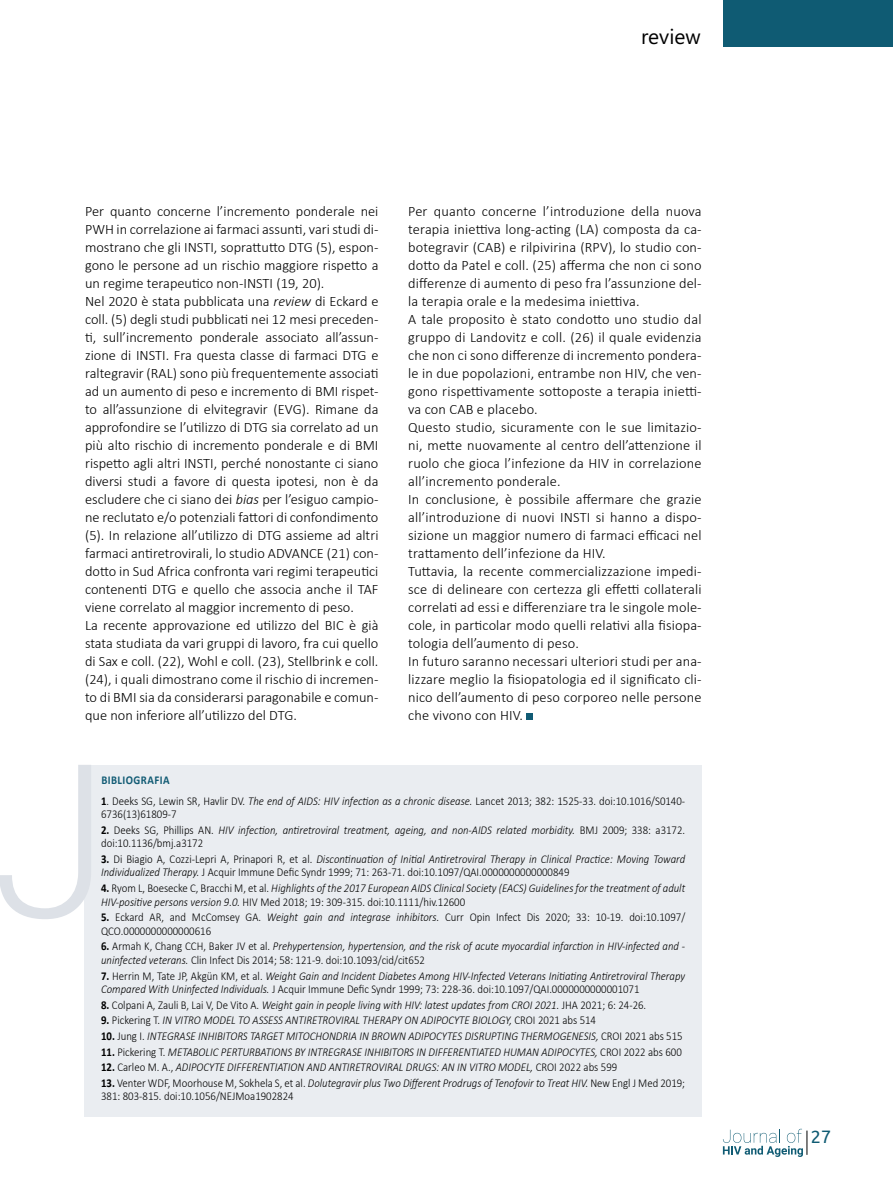
<style>
.page{position:relative;width:893px;height:1191px;background:#fff}
.page>*{position:absolute;margin:0;border:0;box-sizing:border-box;transform-origin:0 0}
.t1{font:21px "Segoe WP";color:#000}
.t2{font:18px "Ubuntu";color:#0f5b73}
.t3{font:300 14.4px/18px "Calibri";color:#000}
.t4{font:italic 300 12px/13.5px "Calibri";color:#000;scale:.9 1}
.t5{font:300 12px/13.5px "Calibri";color:#000;scale:.9 1}
.t6{font:700 12px "Calibri";letter-spacing:.04em;color:#115b74;scale:.9 1}
.s1{font-style:italic}
.s2{font-weight:700}
.s3{font-weight:700;font-style:normal}
.s4{font-style:normal}
</style>
<div class="page">
<div style="left:723px;top:0;width:170px;height:47px;background:#0f5b73"></div>
<svg style="left:723px;top:1128px;width:85px;height:29px"></svg>
<div style="left:526px;top:713px;width:7px;height:7px;background:#115b74"></div>
<div style="left:85px;top:765px;width:617px;height:351px;background:#eaedf1"></div>
<svg style="left:0;top:765px;width:91px;height:154px"></svg>
<h1 class="t1" style="left:641px;top:22px;width:61px">review</h1>
<p class="t3" style="left:85px;top:202px;width:295px">Per quanto concerne l’incremento ponderale nei PWH in correlazione ai farmaci assunti, vari studi di&shy;mostrano che gli INSTI, soprattutto DTG (5), espon&shy;gono le persone ad un rischio maggiore rispetto a un regime terapeutico non-INSTI (19, 20).<br>Nel 2020 è stata pubblicata una <span class="s1">review</span> di Eckard e coll. (5) degli studi pubblicati nei 12 mesi preceden&shy;ti, sull’incremento ponderale associato all’assun&shy;zione di INSTI. Fra questa classe di farmaci DTG e raltegravir (RAL) sono più frequentemente associati ad un aumento di peso e incremento di BMI rispet&shy;to all’assunzione di elvitegravir (EVG). Rimane da approfondire se l’utilizzo di DTG sia correlato ad un più alto rischio di incremento ponderale e di BMI rispetto agli altri INSTI, perché nonostante ci siano diversi studi a favore di questa ipotesi, non è da escludere che ci siano dei <span class="s1">bias</span> per l’esiguo campio&shy;ne reclutato e/o potenziali fattori di confondimento (5). In relazione all’utilizzo di DTG assieme ad altri farmaci antiretrovirali, lo studio ADVANCE (21) con&shy;dotto in Sud Africa confronta vari regimi terapeutici contenenti DTG e quello che associa anche il TAF viene correlato al maggior incremento di peso.<br>La recente approvazione ed utilizzo del BIC è già stata studiata da vari gruppi di lavoro, fra cui quello di Sax e coll. (22), Wohl e coll. (23), Stellbrink e coll. (24), i quali dimostrano come il rischio di incremen&shy;to di BMI sia da considerarsi paragonabile e comun&shy;que non inferiore all’utilizzo del DTG.</p>
<p class="t3" style="left:408px;top:202px;width:295px">Per quanto concerne l’introduzione della nuova terapia iniettiva long-acting (LA) composta da ca&shy;botegravir (CAB) e rilpivirina (RPV), lo studio con&shy;dotto da Patel e coll. (25) afferma che non ci sono differenze di aumento di peso fra l’assunzione del&shy;la terapia orale e la medesima iniettiva.<br>A tale proposito è stato condotto uno studio dal gruppo di Landovitz e coll. (26) il quale evidenzia che non ci sono differenze di incremento pondera&shy;le in due popolazioni, entrambe non HIV, che ven&shy;gono rispettivamente sottoposte a terapia inietti&shy;va con CAB e placebo.<br>Questo studio, sicuramente con le sue limitazio&shy;ni, mette nuovamente al centro dell’attenzione il ruolo che gioca l’infezione da HIV in correlazione all’incremento ponderale.<br>In conclusione, è possibile affermare che grazie all’introduzione di nuovi INSTI si hanno a dispo&shy;sizione un maggior numero di farmaci efficaci nel trattamento dell’infezione da HIV.<br>Tuttavia, la recente commercializzazione impedi&shy;sce di delineare con certezza gli effetti collaterali correlati ad essi e differenziare tra le singole mole&shy;cole, in particolar modo quelli relativi alla fisiopa&shy;tologia dell’aumento di peso.<br>In futuro saranno necessari ulteriori studi per ana&shy;lizzare meglio la fisiopatologia ed il significato cli&shy;nico dell’aumento di peso corporeo nelle persone che vivono con HIV.</p>
<p class="t6" style="left:101px;top:771px;width:77px">BIBLIOGRAFIA</p>
<p class="t5" style="left:101px;top:794px;width:650px"><span class="s2">1</span>. Deeks SG, Lewin SR, Havlir DV. <span class="s1">The end of AIDS: HIV infection as a chronic disease.</span> Lancet 2013; 382: 1525-33. doi:10.1016/S0140-<br>6736(13)61809-7</p>
<p class="t4" style="left:101px;top:823px;width:650px"><span class="s3">2.</span> <span class="s4">Deeks SG, Phillips AN.</span> HIV infection, antiretroviral treatment, ageing, and non-AIDS related morbidity. <span class="s4">BMJ 2009; 338: a3172. doi:10.1136/bmj.a3172</span></p>
<p class="t5" style="left:101px;top:852px;width:651px"><span class="s2">3.</span> Di Biagio A, Cozzi-Lepri A, Prinapori R, et al. <span class="s1">Discontinuation of Initial Antiretroviral Therapy in Clinical Practice: Moving Toward<br>Individualized Therapy.</span> J Acquir Immune Defic Syndr 1999; 71: 263-71. doi:10.1097/QAI.0000000000000849</p>
<p class="t4" style="left:101px;top:881px;width:650px"><span class="s3">4.</span> <span class="s4">Ryom L, Boesecke C, Bracchi M, et al.</span> Highlights of the 2017 European AIDS Clinical Society (EACS) Guidelines for the treatment of adult<br>HIV-positive persons version 9.0. <span class="s4">HIV Med 2018; 19: 309-315. doi:10.1111/hiv.12600</span></p>
<p class="t5" style="left:101px;top:910px;width:650px"><span class="s2">5.</span> Eckard AR, and McComsey GA. <span class="s1">Weight gain and integrase inhibitors.</span> Curr Opin Infect Dis 2020; 33: 10-19. doi:10.1097/<br>QCO.0000000000000616</p>
<p class="t4" style="left:101px;top:939px;width:650px"><span class="s3">6.</span> <span class="s4">Armah K, Chang CCH, Baker JV et al.</span> Prehypertension, hypertension, and the risk of acute myocardial infarction in HIV-infected and - uninfected veterans. <span class="s4">Clin Infect Dis 2014; 58: 121-9. doi:10.1093/cid/cit652</span></p>
<p class="t4" style="left:101px;top:968px;width:650px"><span class="s3">7.</span> <span class="s4">Herrin M, Tate JP, Akgün KM, et al.</span> Weight Gain and Incident Diabetes Among HIV-Infected Veterans Initiating Antiretroviral Therapy<br>Compared With Uninfected Individuals. <span class="s4">J Acquir Immune Defic Syndr 1999; 73: 228-36. doi:10.1097/QAI.0000000000001071</span></p>
<p class="t4" style="left:101px;top:997px;width:607px"><span class="s3">8.</span> <span class="s4">Colpani A, Zauli B, Lai V, De Vito A.</span> Weight gain in people living with HIV: latest updates from CROI 2021. <span class="s4">JHA 2021; 6: 24-26.</span></p>
<p class="t4" style="left:101px;top:1013px;width:551px"><span class="s3">9.</span> <span class="s4">Pickering T.</span> IN VITRO MODEL TO ASSESS ANTIRETROVIRAL THERAPY ON ADIPOCYTE BIOLOGY, <span class="s4">CROI 2021 abs 514</span></p>
<p class="t4" style="left:101px;top:1029px;width:648px"><span class="s3">10.</span> <span class="s4">Jung I.</span> INTEGRASE INHIBITORS TARGET MITOCHONDRIA IN BROWN ADIPOCYTES DISRUPTING THERMOGENESIS, <span class="s4">CROI 2021 abs 515</span></p>
<p class="t4" style="left:101px;top:1044px;width:647px"><span class="s3">11.</span> <span class="s4">Pickering T.</span> METABOLIC PERTURBATIONS BY INTREGRASE INHIBITORS IN DIFFERENTIATED HUMAN ADIPOCYTES, <span class="s4">CROI 2022 abs 600</span></p>
<p class="t4" style="left:101px;top:1060px;width:575px"><span class="s3">12.</span> <span class="s4">Carleo M. A.,</span> ADIPOCYTE DIFFERENTIATION AND ANTIRETROVIRAL DRUGS: AN IN VITRO MODEL, <span class="s4">CROI 2022 abs 599</span></p>
<p class="t5" style="left:101px;top:1076px;width:650px"><span class="s2">13.</span> Venter WDF, Moorhouse M, Sokhela S, et al. <span class="s1">Dolutegravir plus Two Different Prodrugs of Tenofovir to Treat HIV.</span> New Engl J Med 2019;<br>381: 803-815. doi:10.1056/NEJMoa1902824</p>
<p class="t2" style="left:811px;top:1125px;width:22px">27</p>
<p class="t2" style="left:811px;top:1125px;width:12px">5</p>
</div>
